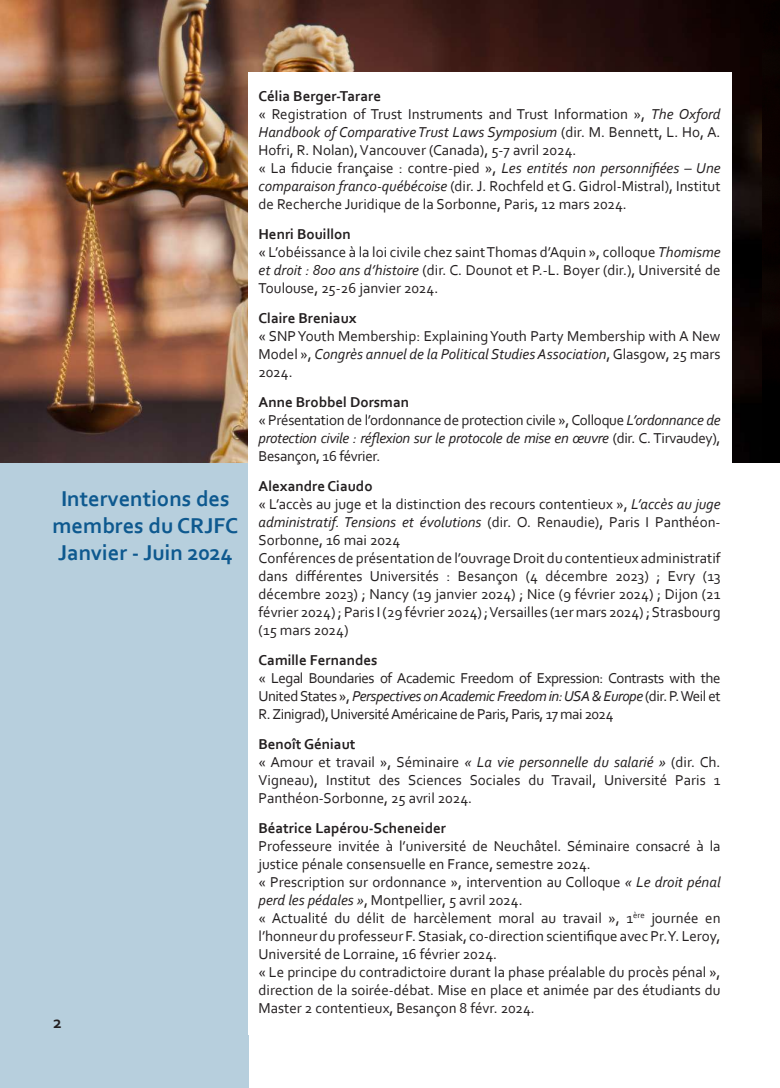
<style>
.page{position:relative;width:780px;height:1088px;background:#fff}
.page>*{position:absolute;margin:0;border:0;box-sizing:border-box;transform-origin:0 0}
.t1{font:700 22.5px/27px "Corbel";color:#0e598f;text-align:center}
.t2{font:700 17.5px "Corbel";color:#231f20}
.t3{font:15px/18px "Corbel";color:#231f20}
.t4{font:15px/18px "Corbel";letter-spacing:-.02em;color:#231f20}
.t5{font:700 15px "Corbel";color:#231f20}
.s1{font-weight:700}
.s2{font-style:italic}
</style>
<div class="page">
<div style="left:0;top:0;width:248px;height:1088px;background:#b7cfdd"></div>
<img style="left:0;top:0;width:780px;height:462px">
<div style="left:248px;top:72px;width:483px;height:963px;background:#fff"></div>
<h1 class="t1" style="left:52px;top:485px;width:187px">Interventions des membres du CRJFC<br>Janvier - Juin 2024</h1>
<p class="t2" style="left:53px;top:1011px;width:10px">2</p>
<p class="t3" style="left:258px;top:87px;width:463px"><span class="s1">Célia Berger-Tarare<br></span>« Registration of Trust Instruments and Trust Information », <span class="s2">The Oxford Handbook of Comparative Trust Laws Symposium</span> (dir. M. Bennett, L. Ho, A.<br>Hofri, R. Nolan), Vancouver (Canada), 5-7 avril 2024.<br>« La fiducie française : contre-pied », <span class="s2">Les entités non personnifiées – Une comparaison franco-québécoise</span> (dir. J. Rochfeld et G. Gidrol-Mistral), Institut de Recherche Juridique de la Sorbonne, Paris, 12 mars 2024.</p>
<p class="t3" style="left:258px;top:225px;width:463px"><span class="s1">Henri Bouillon<br></span>« L’obéissance à la loi civile chez saint Thomas d’Aquin », colloque <span class="s2">Thomisme et droit : 800 ans d’histoire</span> (dir. C. Dounot et P.-L. Boyer (dir.), Université de Toulouse, 25-26 janvier 2024.</p>
<p class="t5" style="left:258px;top:309px;width:100px">Claire Breniaux</p>
<p class="t3" style="left:258px;top:327px;width:463px;text-align:justify">« SNP Youth Membership: Explaining Youth Party Membership with A New Model », <span class="s2">Congrès annuel de la Political Studies Association</span>, Glasgow, 25 mars 2024.</p>
<p class="t4" style="left:258px;top:393px;width:463px"><span class="s1">Anne Brobbel Dorsman<br></span>« Présentation de l’ordonnance de protection civile », Colloque <span class="s2">L’ordonnance de protection civile : réflexion sur le protocole de mise en œuvre</span> (dir. C. Tirvaudey), Besançon, 16 février.</p>
<p class="t3" style="left:258px;top:477px;width:463px"><span class="s1">Alexandre Ciaudo<br></span>« L’accès au juge et la distinction des recours contentieux », <span class="s2">L’accès au juge administratif. Tensions et évolutions</span> (dir. O. Renaudie), Paris I Panthéon-Sorbonne, 16 mai 2024<br>Conférences de présentation de l’ouvrage Droit du contentieux administratif dans différentes Universités : Besançon (4 décembre 2023) ; Evry (13 décembre 2023) ; Nancy (19 janvier 2024) ; Nice (9 février 2024) ; Dijon (21 février 2024) ; Paris I (29 février 2024) ; Versailles (1er mars 2024) ; Strasbourg (15 mars 2024)</p>
<p class="t5" style="left:258px;top:651px;width:120px">Camille Fernandes</p>
<p class="t3" style="left:258px;top:669px;width:463px;text-align:justify">« Legal Boundaries of Academic Freedom of Expression: Contrasts with the United States », <span class="s2">Perspectives on Academic Freedom in: USA &amp; Europe</span> (dir. P. Weil et R. Zinigrad), Université Américaine de Paris, Paris, 17 mai 2024</p>
<p class="t3" style="left:258px;top:735px;width:463px"><span class="s1">Benoît Géniaut<br></span>« Amour et travail », Séminaire <span class="s2">« La vie personnelle du salarié »</span> (dir. Ch.<br>Vigneau), Institut des Sciences Sociales du Travail, Université Paris 1<br>Panthéon-Sorbonne, 25 avril 2024.</p>
<p class="t5" style="left:258px;top:819px;width:189px">Béatrice Lapérou-Scheneider</p>
<p class="t3" style="left:258px;top:837px;width:463px">Professeure invitée à l’université de Neuchâtel. Séminaire consacré à la justice pénale consensuelle en France, semestre 2024.<br>« Prescription sur ordonnance », intervention au Colloque <span class="s2">« Le droit pénal perd les pédales »</span>, Montpellier, 5 avril 2024.<br>« Actualité du délit de harcèlement moral au travail », 1<sup>ère</sup> journée en l’honneur du professeur F. Stasiak, co-direction scientifique avec Pr. Y. Leroy, Université de Lorraine, 16 février 2024.<br>« Le principe du contradictoire durant la phase préalable du procès pénal », direction de la soirée-débat. Mise en place et animée par des étudiants du Master 2 contentieux, Besançon 8 févr. 2024.</p>
</div>
